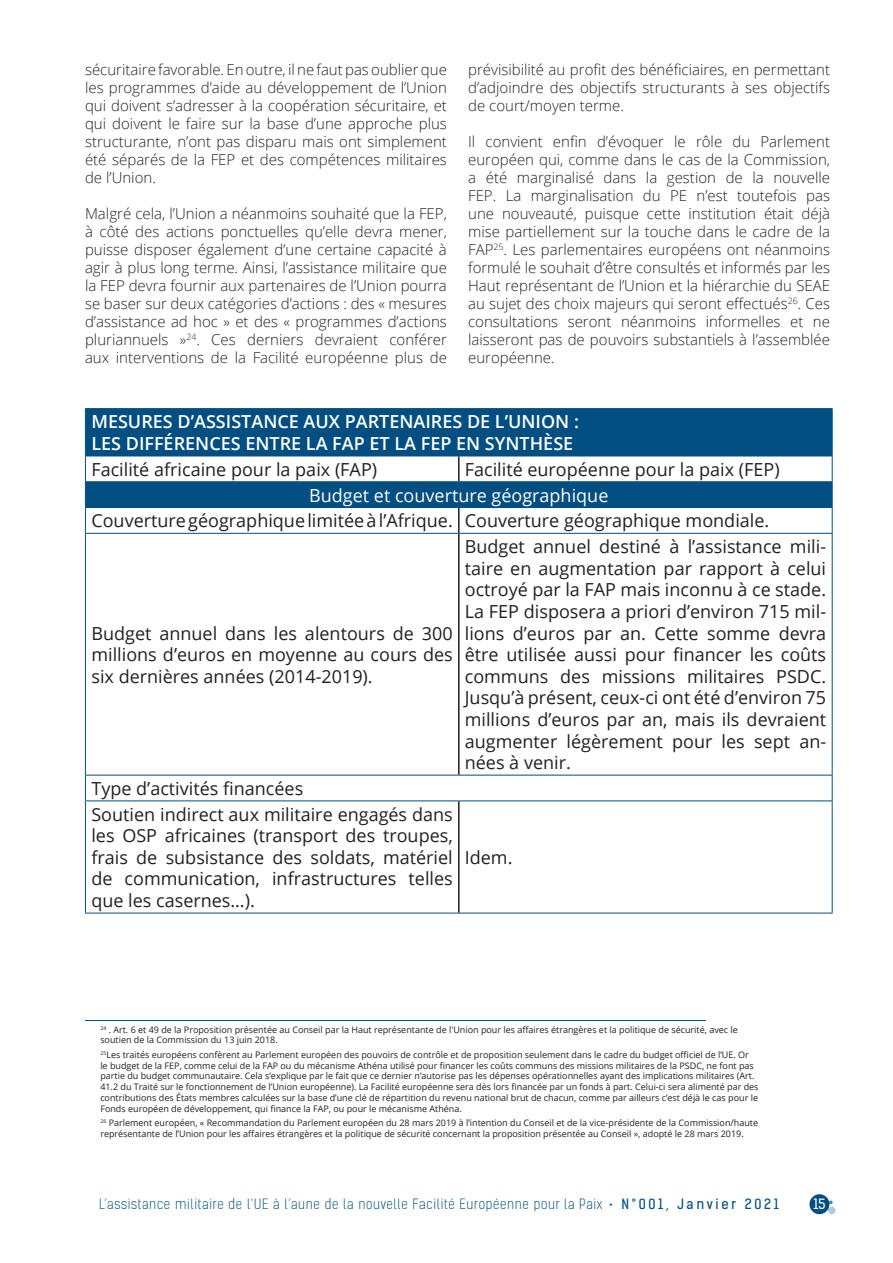
<style>
.page{position:relative;width:893px;height:1263px;background:#fff}
.page>*{position:absolute;margin:0;border:0;box-sizing:border-box;transform-origin:0 0}
.t1{font:18px/21.6px "Open Sans";color:#231f20;text-align:justify}
.t2{font:600 18px "Open Sans";color:#fff}
.t3{font:18px "Open Sans";color:#fff}
.t4{font:300 15px/18px "Open Sans";color:#231f20;text-align:justify}
.t5{font:13.5px "Kelson Sans Light BG";letter-spacing:.05em;color:#004e82}
.t6{font:13.5px "Kelson Sans Regular BG";color:#fff}
.t7{font:9px/10.8px "Open Sans";color:#231f20}
.s1{font-family:"Kelson Sans Regular BG"}
</style>
<div class="page">
<div style="left:809px;top:1194px;width:20px;height:20px;background:#004e82;border-radius:50%"></div>
<div style="left:828px;top:1206px;width:8px;height:8px;background:#b3cad9;border-radius:50%"></div>
<svg style="left:829px;top:1200px;width:4px;height:4px"></svg>
<hr style="left:85px;top:1020px;width:621px;height:1px;background:#004e82">
<svg style="left:86px;top:409px;width:746px;height:98px;fill:#004e82"></svg>
<hr style="left:458px;top:456px;width:2px;height:25px;background:#231f20">
<hr style="left:458px;top:508px;width:2px;height:25px;background:#231f20">
<hr style="left:458px;top:534px;width:2px;height:241px;background:#231f20">
<hr style="left:458px;top:801px;width:2px;height:112px;background:#231f20">
<hr style="left:85px;top:408px;width:374px;height:1px;background:#004e82">
<hr style="left:85px;top:409px;width:1px;height:47px;background:#004e82">
<hr style="left:459px;top:408px;width:373px;height:1px;background:#004e82">
<hr style="left:832px;top:409px;width:1px;height:47px;background:#004e82">
<hr style="left:85px;top:456px;width:374px;height:1px;background:#004e82">
<hr style="left:459px;top:456px;width:373px;height:1px;background:#004e82">
<hr style="left:85px;top:481px;width:374px;height:1px;background:#004e82">
<hr style="left:459px;top:481px;width:373px;height:1px;background:#004e82">
<hr style="left:85px;top:507px;width:374px;height:1px;background:#004e82">
<svg style="left:85px;top:456px;width:1px;height:77px"></svg>
<hr style="left:459px;top:507px;width:373px;height:1px;background:#004e82">
<svg style="left:832px;top:456px;width:1px;height:77px"></svg>
<hr style="left:85px;top:533px;width:374px;height:1px;background:#004e82">
<hr style="left:85px;top:534px;width:1px;height:241px;background:#004e82">
<hr style="left:459px;top:533px;width:373px;height:1px;background:#004e82">
<hr style="left:832px;top:534px;width:1px;height:241px;background:#004e82">
<hr style="left:85px;top:775px;width:374px;height:1px;background:#004e82">
<svg style="left:85px;top:775px;width:1px;height:25px"></svg>
<hr style="left:459px;top:775px;width:373px;height:1px;background:#004e82">
<svg style="left:832px;top:775px;width:1px;height:25px"></svg>
<hr style="left:85px;top:800px;width:374px;height:1px;background:#004e82">
<hr style="left:85px;top:801px;width:1px;height:112px;background:#004e82">
<hr style="left:459px;top:800px;width:373px;height:1px;background:#004e82">
<hr style="left:832px;top:801px;width:1px;height:112px;background:#004e82">
<hr style="left:85px;top:913px;width:374px;height:1px;background:#004e82">
<hr style="left:459px;top:913px;width:373px;height:1px;background:#004e82">
<p class="t4" style="left:85px;top:60px;width:363px">sécuritaire favorable. En outre, il ne faut pas oublier que les programmes d’aide au développement de l’Union qui doivent s’adresser à la coopération sécuritaire, et qui doivent le faire sur la base d’une approche plus structurante, n’ont pas disparu mais ont simplement été séparés de la FEP et des compétences militaires de l’Union.</p>
<p class="t4" style="left:85px;top:204px;width:363px">Malgré cela, l’Union a néanmoins souhaité que la FEP, à côté des actions ponctuelles qu’elle devra mener, puisse disposer également d’une certaine capacité à agir à plus long terme. Ainsi, l’assistance militaire que la FEP devra fournir aux partenaires de l’Union pourra se baser sur deux catégories d’actions : des « mesures d’assistance ad hoc » et des « programmes d’actions pluriannuels »<sup>24</sup>. Ces derniers devraient conférer aux interventions de la Facilité européenne plus de</p>
<p class="t4" style="left:468px;top:60px;width:363px">prévisibilité au profit des bénéficiaires, en permettant d’adjoindre des objectifs structurants à ses objectifs de court/moyen terme.</p>
<p class="t4" style="left:468px;top:132px;width:363px">Il convient enfin d’évoquer le rôle du Parlement européen qui, comme dans le cas de la Commission, a été marginalisé dans la gestion de la nouvelle FEP. La marginalisation du PE n’est toutefois pas une nouveauté, puisque cette institution était déjà mise partiellement sur la touche dans le cadre de la FAP<sup>25</sup>. Les parlementaires européens ont néanmoins formulé le souhait d’être consultés et informés par les Haut représentant de l’Union et la hiérarchie du SEAE au sujet des choix majeurs qui seront effectués<sup>26</sup>. Ces consultations seront néanmoins informelles et ne laisseront pas de pouvoirs substantiels à l’assemblée européenne.</p>
<p class="t2" style="left:91px;top:409px;width:489px">MESURES D’ASSISTANCE AUX PARTENAIRES DE L’UNION :</p>
<p class="t2" style="left:91px;top:431px;width:483px">LES DIFFÉRENCES ENTRE LA FAP ET LA FEP EN SYNTHÈSE</p>
<p class="t1" style="left:91px;top:458px;width:287px">Facilité africaine pour la paix (FAP)</p>
<p class="t1" style="left:465px;top:458px;width:316px">Facilité européenne pour la paix (FEP)</p>
<p class="t3" style="left:309px;top:483px;width:301px">Budget et couverture géographique</p>
<p class="t1" style="left:91px;top:509px;width:363px">Couverture géographique limitée à l’Afrique.</p>
<p class="t1" style="left:465px;top:509px;width:306px">Couverture géographique mondiale.</p>
<p class="t1" style="left:91px;top:622px;width:363px">Budget annuel dans les alentours de 300 millions d’euros en moyenne au cours des six dernières années (2014-2019).</p>
<p class="t1" style="left:91px;top:777px;width:213px">Type d’activités financées</p>
<p class="t1" style="left:91px;top:803px;width:363px">Soutien indirect aux militaire engagés dans les OSP africaines (transport des troupes, frais de subsistance des soldats, matériel de communication, infrastructures telles que les casernes…).</p>
<p class="t1" style="left:465px;top:535px;width:363px">Budget annuel destiné à l’assistance mili&shy;taire en augmentation par rapport à celui octroyé par la FAP mais inconnu à ce stade.<br>La FEP disposera a priori d’environ 715 mil&shy;lions d’euros par an. Cette somme devra être utilisée aussi pour financer les coûts communs des missions militaires PSDC.<br>Jusqu’à présent, ceux-ci ont été d’environ 75 millions d’euros par an, mais ils devraient augmenter légèrement pour les sept an&shy;nées à venir.</p>
<p class="t1" style="left:465px;top:846px;width:49px">Idem.</p>
<p class="t7" style="left:100px;top:1024px;width:639px"><sup>24</sup> . Art. 6 et 49 de la Proposition présentée au Conseil par la Haut représentante de l'Union pour les affaires étrangères et la politique de sécurité, avec le soutien de la Commission du 13 juin 2018.</p>
<p class="t7" style="left:100px;top:1049px;width:660px"><sup>25</sup>Les traités européens confèrent au Parlement européen des pouvoirs de contrôle et de proposition seulement dans le cadre du budget officiel de l’UE. Or<br>le budget de la FEP, comme celui de la FAP ou du mécanisme Athéna utilisé pour financer les coûts communs des missions militaires de la PSDC, ne font pas partie du budget communautaire. Cela s’explique par le fait que ce dernier n’autorise pas les dépenses opérationnelles ayant des implications militaires (Art.<br>41.2 du Traité sur le fonctionnement de l’Union européenne). La Facilité européenne sera dès lors financée par un fonds à part. Celui-ci sera alimenté par des contributions des États membres calculées sur la base d’une clé de répartition du revenu national brut de chacun, comme par ailleurs c’est déjà le cas pour le Fonds européen de développement, qui finance la FAP, ou pour le mécanisme Athéna.</p>
<p class="t7" style="left:100px;top:1117px;width:659px"><sup>26</sup> Parlement européen, « Recommandation du Parlement européen du 28 mars 2019 à l’intention du Conseil et de la vice-présidente de la Commission/haute représentante de l’Union pour les affaires étrangères et la politique de sécurité concernant la proposition présentée au Conseil », adopté le 28 mars 2019.</p>
<p class="t5" style="left:99px;top:1196px;width:681px">L’assistance militaire de l’UE à l’aune de la nouvelle Facilité Européenne pour la Paix • <span class="s1">N°001, Janvier 2021</span></p>
<p class="t6" style="left:814px;top:1196px;width:13px">15</p>
</div>
